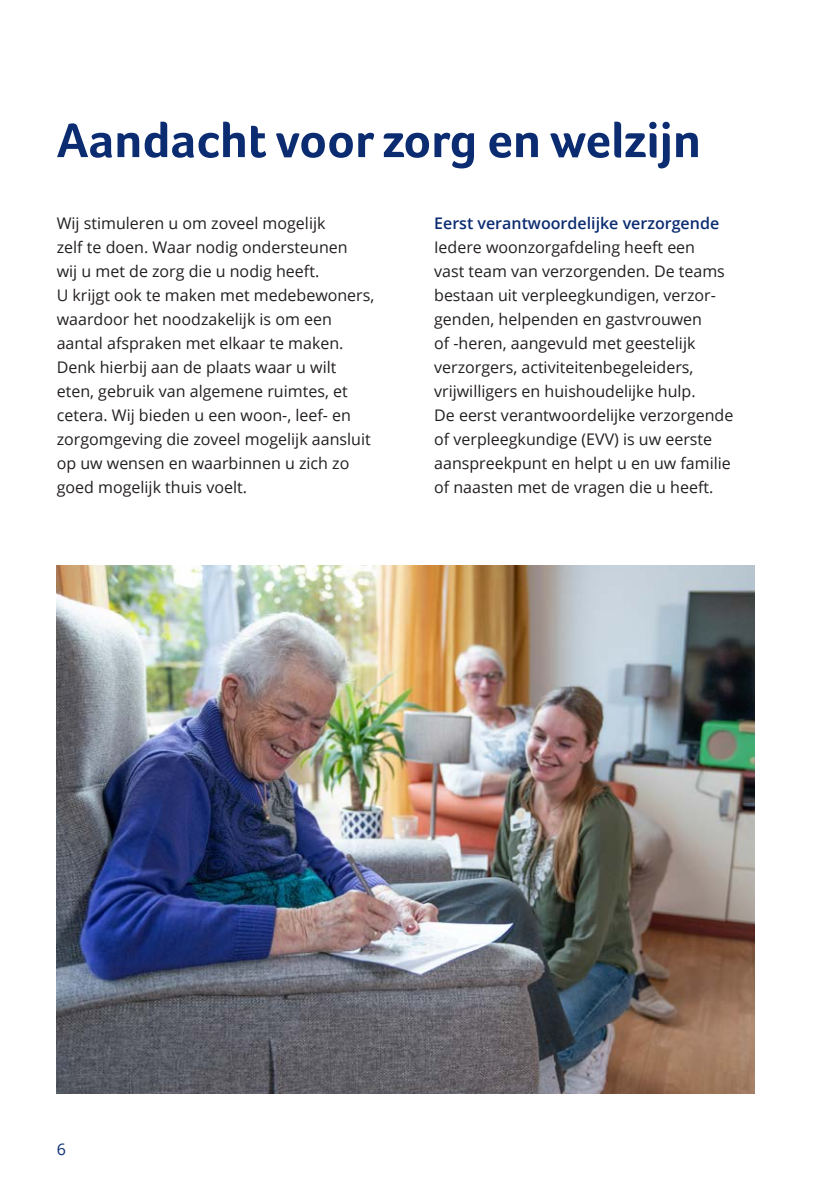
<style>
.page{position:relative;width:840px;height:1191px;background:#fff}
.page>*{position:absolute;margin:0;border:0;box-sizing:border-box;transform-origin:0 0}
.t1{font:700 50px "Foco";color:#0c2c72}
.t2{font:16px/24px "Open Sans";color:#231f20}
.t3{font:600 16px "Open Sans";color:#0c2c72}
.t4{font:16px "Open Sans";color:#0c2c72}
</style>
<div class="page">
<img style="left:57px;top:565px;width:697px;height:528px">
<h1 class="t1" style="left:57px;top:107px;width:645px">Aandacht voor zorg en welzijn</h1>
<p class="t2" style="left:57px;top:211px;width:319px">Wij stimuleren u om zoveel mogelijk<br>zelf te doen. Waar nodig ondersteunen<br>wij u met de zorg die u nodig heeft.<br>U krijgt ook te maken met medebewoners, waardoor het noodzakelijk is om een aantal afspraken met elkaar te maken.<br>Denk hierbij aan de plaats waar u wilt eten, gebruik van algemene ruimtes, et cetera. Wij bieden u een woon-, leef- en zorgomgeving die zoveel mogelijk aansluit op uw wensen en waarbinnen u zich zo goed mogelijk thuis voelt.</p>
<p class="t3" style="left:434px;top:212px;width:286px">Eerst verantwoordelijke verzorgende</p>
<p class="t2" style="left:434px;top:235px;width:300px">Iedere woonzorgafdeling heeft een<br>vast team van verzorgenden. De teams bestaan uit verpleegkundigen, verzor&shy;genden, helpenden en gastvrouwen<br>of -heren, aangevuld met geestelijk verzorgers, activiteitenbegeleiders, vrijwilligers en huishoudelijke hulp.<br>De eerst verantwoordelijke verzorgende of verpleegkundige (EVV) is uw eerste aanspreekpunt en helpt u en uw familie of naasten met de vragen die u heeft.</p>
<p class="t4" style="left:57px;top:1137px;width:11px">6</p>
</div>
